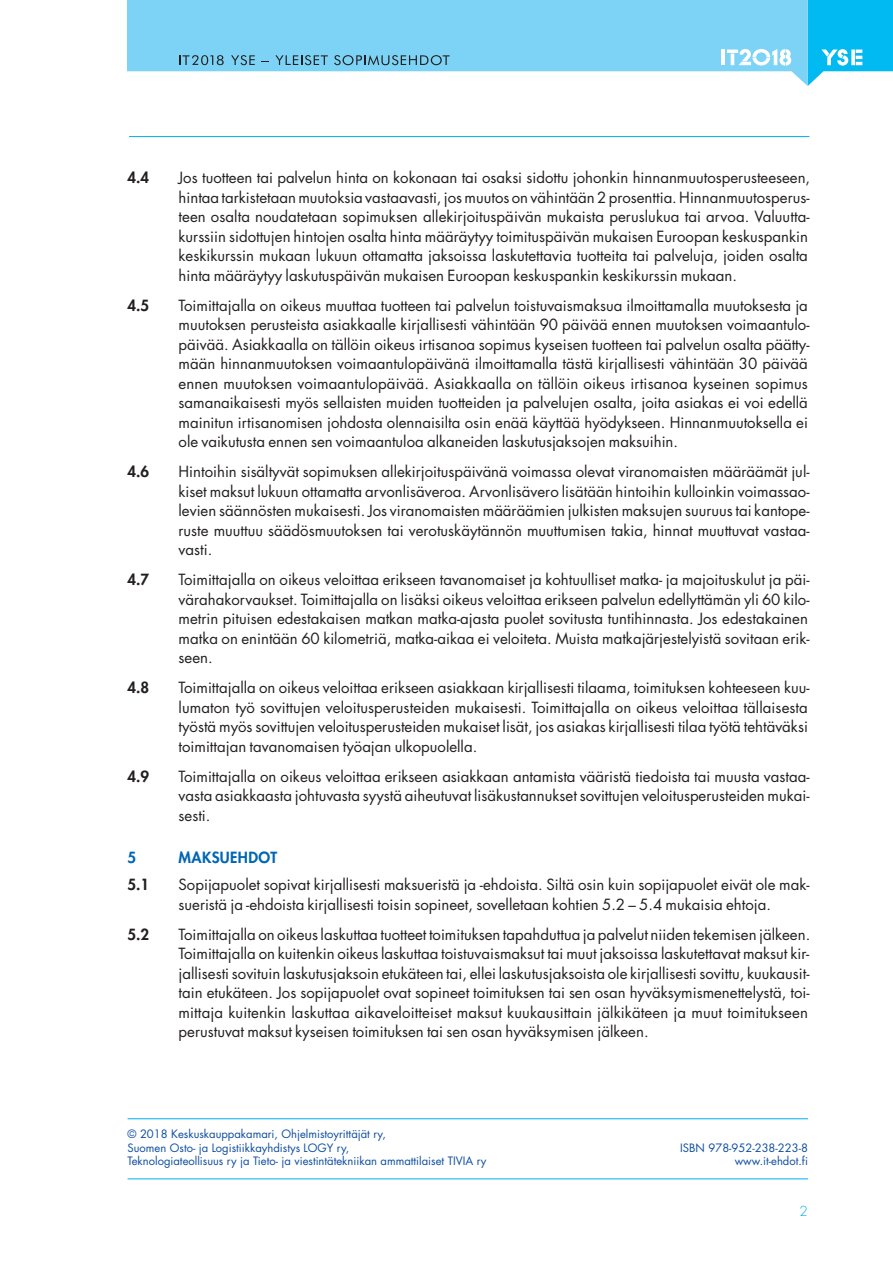
<style>
.page{position:relative;width:893px;height:1263px;background:#fff}
.page>*{position:absolute;margin:0;border:0;box-sizing:border-box;transform-origin:0 0}
.t1{font:15px/19.5px "Futura";color:#231f20;text-align:justify}
.t2{font:800 15px "Futura";color:#231f20}
.t3{font:800 15px "Futura";letter-spacing:.025em;color:#0166b3}
.t4{font:300 13.5px "Futura";color:#00aeef}
.t5{font:11.25px/13.5px "Futura";color:#0d4da1}
</style>
<div class="page">
<hr style="left:128px;top:1178px;width:680px;height:1px;background:#00aeef">
<hr style="left:128px;top:1118px;width:680px;height:1px;background:#00aeef">
<hr style="left:129px;top:136px;width:680px;height:1px;background:#00aeef">
<svg style="left:808px;top:0;width:85px;height:86px"></svg>
<svg style="left:851px;top:50px;width:4px;height:15px"></svg>
<svg style="left:128px;top:0;width:680px;height:86px;fill:#7cd3f6"></svg>
<hr style="left:721px;top:50px;width:4px;height:15px;background:#fff">
<svg style="left:231px;top:55px;width:24px;height:10px"></svg>
<svg style="left:275px;top:55px;width:53px;height:10px"></svg>
<svg style="left:334px;top:55px;width:116px;height:10px"></svg>
<svg style="left:727px;top:49px;width:64px;height:17px"></svg>
<svg style="left:179px;top:55px;width:45px;height:10px"></svg>
<p class="t2" style="left:128px;top:170px;width:23px">4.4</p>
<p class="t1" style="left:179px;top:169px;width:633px;text-align:left">Jos tuotteen tai palvelun hinta on kokonaan tai osaksi sidottu johonkin hinnanmuutosperusteeseen, hintaa tarkistetaan muutoksia vastaavasti, jos muutos on vähintään 2 prosenttia. Hinnanmuutosperus&shy;teen osalta noudatetaan sopimuksen allekirjoituspäivän mukaista peruslukua tai arvoa. Valuutta&shy;kurssiin sidottujen hintojen osalta hinta määräytyy toimituspäivän mukaisen Euroopan keskuspankin keskikurssin mukaan lukuun ottamatta jaksoissa laskutettavia tuotteita tai palveluja, joiden osalta hinta määräytyy laskutuspäivän mukaisen Euroopan keskuspankin keskikurssin mukaan.</p>
<p class="t2" style="left:128px;top:298px;width:23px">4.5</p>
<p class="t1" style="left:179px;top:297px;width:632px">Toimittajalla on oikeus muuttaa tuotteen tai palvelun toistuvaismaksua ilmoittamalla muutoksesta ja muutoksen perusteista asiakkaalle kirjallisesti vähintään 90 päivää ennen muutoksen voimaantulo&shy;päivää. Asiakkaalla on tällöin oikeus irtisanoa sopimus kyseisen tuotteen tai palvelun osalta päätty&shy;mään hinnanmuutoksen voimaantulopäivänä ilmoittamalla tästä kirjallisesti vähintään 30 päivää ennen muutoksen voimaantulopäivää. Asiakkaalla on tällöin oikeus irtisanoa kyseinen sopimus samanaikaisesti myös sellaisten muiden tuotteiden ja palvelujen osalta, joita asiakas ei voi edellä mainitun irtisanomisen johdosta olennaisilta osin enää käyttää hyödykseen. Hinnanmuutoksella ei ole vaikutusta ennen sen voimaantuloa alkaneiden laskutusjaksojen maksuihin.</p>
<p class="t2" style="left:128px;top:464px;width:23px">4.6</p>
<p class="t1" style="left:179px;top:463px;width:632px">Hintoihin sisältyvät sopimuksen allekirjoituspäivänä voimassa olevat viranomaisten määräämät jul&shy;kiset maksut lukuun ottamatta arvonlisäveroa. Arvonlisävero lisätään hintoihin kulloinkin voimassao&shy;levien säännösten mukaisesti. Jos viranomaisten määräämien julkisten maksujen suuruus tai kantope&shy;ruste muuttuu säädösmuutoksen tai verotuskäytännön muuttumisen takia, hinnat muuttuvat vastaa&shy;vasti.</p>
<p class="t2" style="left:128px;top:572px;width:23px">4.7</p>
<p class="t1" style="left:179px;top:571px;width:632px">Toimittajalla on oikeus veloittaa erikseen tavanomaiset ja kohtuulliset matka- ja majoituskulut ja päi&shy;värahakorvaukset. Toimittajalla on lisäksi oikeus veloittaa erikseen palvelun edellyttämän yli 60 kilo&shy;metrin pituisen edestakaisen matkan matka-ajasta puolet sovitusta tuntihinnasta. Jos edestakainen matka on enintään 60 kilometriä, matka-aikaa ei veloiteta. Muista matkajärjestelyistä sovitaan erik&shy;seen.</p>
<p class="t2" style="left:128px;top:680px;width:23px">4.8</p>
<p class="t1" style="left:179px;top:679px;width:632px">Toimittajalla on oikeus veloittaa erikseen asiakkaan kirjallisesti tilaama, toimituksen kohteeseen kuu&shy;lumaton työ sovittujen veloitusperusteiden mukaisesti. Toimittajalla on oikeus veloittaa tällaisesta työstä myös sovittujen veloitusperusteiden mukaiset lisät, jos asiakas kirjallisesti tilaa työtä tehtäväksi toimittajan tavanomaisen työajan ulkopuolella.</p>
<p class="t2" style="left:128px;top:769px;width:23px">4.9</p>
<p class="t1" style="left:179px;top:768px;width:632px">Toimittajalla on oikeus veloittaa erikseen asiakkaan antamista vääristä tiedoista tai muusta vastaa&shy;vasta asiakkaasta johtuvasta syystä aiheutuvat lisäkustannukset sovittujen veloitusperusteiden mukai&shy;sesti.</p>
<p class="t3" style="left:128px;top:851px;width:10px">5</p>
<p class="t3" style="left:179px;top:851px;width:100px">MAKSUEHDOT</p>
<p class="t2" style="left:128px;top:878px;width:23px">5.1</p>
<p class="t1" style="left:179px;top:876px;width:632px">Sopijapuolet sopivat kirjallisesti maksueristä ja -ehdoista. Siltä osin kuin sopijapuolet eivät ole mak&shy;sueristä ja -ehdoista kirjallisesti toisin sopineet, sovelletaan kohtien 5.2 – 5.4 mukaisia ehtoja.</p>
<p class="t2" style="left:128px;top:927px;width:23px">5.2</p>
<p class="t1" style="left:179px;top:926px;width:633px;text-align:left">Toimittajalla on oikeus laskuttaa tuotteet toimituksen tapahduttua ja palvelut niiden tekemisen jälkeen.<br>Toimittajalla on kuitenkin oikeus laskuttaa toistuvaismaksut tai muut jaksoissa laskutettavat maksut kir&shy;jallisesti sovituin laskutusjaksoin etukäteen tai, ellei laskutusjaksoista ole kirjallisesti sovittu, kuukausit&shy;tain etukäteen. Jos sopijapuolet ovat sopineet toimituksen tai sen osan hyväksymismenettelystä, toi&shy;mittaja kuitenkin laskuttaa aikaveloitteiset maksut kuukausittain jälkikäteen ja muut toimitukseen perustuvat maksut kyseisen toimituksen tai sen osan hyväksymisen jälkeen.</p>
<p class="t5" style="left:128px;top:1128px;width:260px">© 2018 Keskuskauppakamari, Ohjelmistoyrittäjät ry,<br>Suomen Osto- ja Logistiikkayhdistys LOGY ry,</p>
<p class="t5" style="left:680px;top:1142px;width:129px">ISBN 978-952-238-223-8</p>
<p class="t5" style="left:128px;top:1155px;width:360px">Teknologiateollisuus ry ja Tieto- ja viestintätekniikan ammattilaiset TIVIA ry</p>
<p class="t5" style="left:735px;top:1155px;width:75px">www.it-ehdot.fi</p>
<p class="t4" style="left:800px;top:1204px;width:10px">2</p>
</div>
